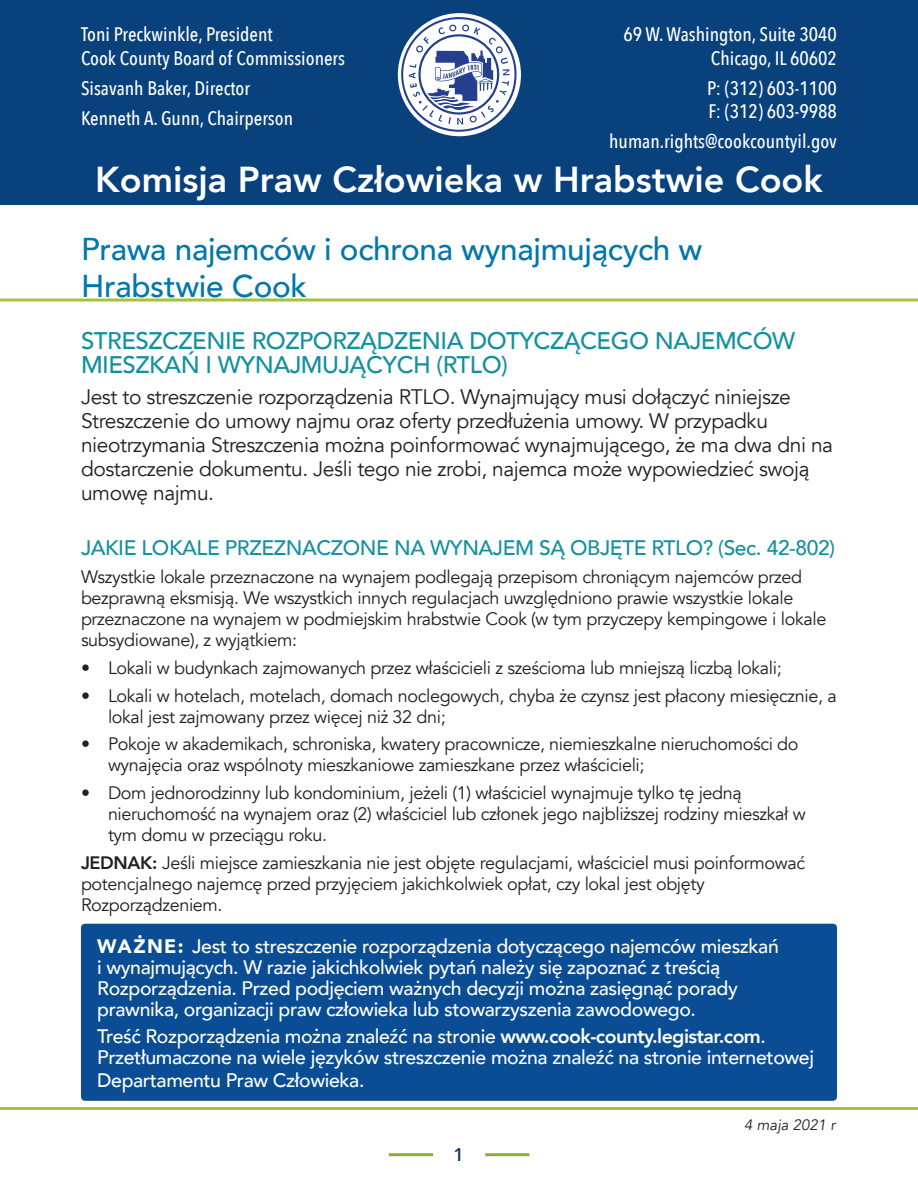
<style>
.page{position:relative;width:918px;height:1188px;background:#fff}
.page>*{position:absolute;margin:0;border:0;box-sizing:border-box;transform-origin:0 0}
.t1{font:800 36px "Avenir";color:#fff}
.t2{font:500 31.5px/37.8px "Avenir";letter-spacing:-.01em;color:#0077ae}
.t3{font:500 24px/24px "Avenir";letter-spacing:-.02em;color:#1390a0}
.t4{font:21px/24px "Avenir";letter-spacing:-.02em;color:#231f20}
.t5{font:500 21px "Avenir";letter-spacing:-.02em;color:#1390a0}
.t6{font:500 19.5px/21px "Avenir";letter-spacing:-.02em;color:#fff}
.t7{font:500 19.5px "Avenir Next Condensed";color:#fff}
.t8{font:18px/21px "Avenir";letter-spacing:-.02em;color:#231f20}
.t9{font:600 18px "Open Sans";color:#183562}
.t10{font:italic 15px "Avenir";color:#231f20}
.s1{font-weight:800}
.s2{font-weight:900}
</style>
<div class="page">
<hr style="left:389px;top:1153px;width:44px;height:3px;background:#90ac3c">
<hr style="left:485px;top:1153px;width:44px;height:3px;background:#90ac3c">
<hr style="left:0;top:299px;width:918px;height:3px;background:#a7c239">
<div style="left:0;top:0;width:918px;height:204px;background:#08417c"></div>
<div style="left:398px;top:13px;width:123px;height:123px;background:#fff;border-radius:50%"></div>
<hr style="left:0;top:1107px;width:918px;height:3px;background:#a7c239">
<div style="left:81px;top:924px;width:756px;height:177px;background:#0a4d94"></div>
<svg style="left:401px;top:17px;width:116px;height:115px"></svg>
<p class="t7" style="left:81px;top:22px;width:193px">Toni Preckwinkle, President</p>
<p class="t7" style="left:81px;top:46px;width:266px">Cook County Board of Commissioners</p>
<p class="t7" style="left:81px;top:76px;width:171px">Sisavanh Baker, Director</p>
<p class="t7" style="left:81px;top:106px;width:214px">Kenneth A. Gunn, Chairperson</p>
<p class="t7" style="left:623px;top:22px;width:215px">69 W. Washington, Suite 3040</p>
<p class="t7" style="left:711px;top:46px;width:128px">Chicago, IL 60602</p>
<p class="t7" style="left:707px;top:76px;width:131px">P: (312) 603-1100</p>
<p class="t7" style="left:708px;top:99px;width:130px">F: (312) 603-9988</p>
<p class="t7" style="left:609px;top:130px;width:229px">human.rights@cookcountyil.gov</p>
<p class="t1" style="left:95px;top:152px;width:729px">Komisja Praw Człowieka w Hrabstwie Cook</p>
<p class="t2" style="left:81px;top:228px;width:623px">Prawa najemców i ochrona wynajmujących w<br>Hrabstwie Cook</p>
<p class="t3" style="left:81px;top:327px;width:716px">STRESZCZENIE ROZPORZĄDZENIA DOTYCZĄCEGO NAJEMCÓW<br>MIESZKAŃ I WYNAJMUJĄCYCH (RTLO)</p>
<p class="t4" style="left:81px;top:385px;width:754px">Jest to streszczenie rozporządzenia RTLO. Wynajmujący musi dołączyć niniejsze Streszczenie do umowy najmu oraz oferty przedłużenia umowy. W przypadku nieotrzymania Streszczenia można poinformować wynajmującego, że ma dwa dni na dostarczenie dokumentu. Jeśli tego nie zrobi, najemca może wypowiedzieć swoją umowę najmu.</p>
<p class="t5" style="left:81px;top:530px;width:756px">JAKIE LOKALE PRZEZNACZONE NA WYNAJEM SĄ OBJĘTE RTLO? (Sec. 42-802)</p>
<p class="t8" style="left:81px;top:567px;width:747px">Wszystkie lokale przeznaczone na wynajem podlegają przepisom chroniącym najemców przed bezprawną eksmisją. We wszystkich innych regulacjach uwzględniono prawie wszystkie lokale przeznaczone na wynajem w podmiejskim hrabstwie Cook (w tym przyczepy kempingowe i lokale subsydiowane), z wyjątkiem:</p>
<p class="t8" style="left:81px;top:657px;width:702px">• Lokali w budynkach zajmowanych przez właścicieli z sześcioma lub mniejszą liczbą lokali;</p>
<p class="t8" style="left:108px;top:685px;width:730px;text-indent:-27px">• Lokali w hotelach, motelach, domach noclegowych, chyba że czynsz jest płacony miesięcznie, a lokal jest zajmowany przez więcej niż 32 dni;</p>
<p class="t8" style="left:108px;top:734px;width:692px;text-indent:-27px">• Pokoje w akademikach, schroniska, kwatery pracownicze, niemieszkalne nieruchomości do wynajęcia oraz wspólnoty mieszkaniowe zamieszkane przez właścicieli;</p>
<p class="t8" style="left:108px;top:783px;width:699px;text-indent:-27px">• Dom jednorodzinny lub kondominium, jeżeli (1) właściciel wynajmuje tylko tę jedną nieruchomość na wynajem oraz (2) właściciel lub członek jego najbliższej rodziny mieszkał w tym domu w przeciągu roku.</p>
<p class="t8" style="left:81px;top:852px;width:726px"><span class="s1">JEDNAK:</span> Jeśli miejsce zamieszkania nie jest objęte regulacjami, właściciel musi poinformować potencjalnego najemcę przed przyjęciem jakichkolwiek opłat, czy lokal jest objęty<br>Rozporządzeniem.</p>
<p class="t6" style="left:97px;top:934px;width:683px"><span class="s2">WAŻNE:</span> Jest to streszczenie rozporządzenia dotyczącego najemców mieszkań i wynajmujących. W razie jakichkolwiek pytań należy się zapoznać z treścią Rozporządzenia. Przed podjęciem ważnych decyzji można zasięgnąć porady prawnika, organizacji praw człowieka lub stowarzyszenia zawodowego.</p>
<p class="t6" style="left:97px;top:1025px;width:718px;line-height:21.8px">Treść Rozporządzenia można znaleźć na stronie <span class="s1">www.cook-county.legistar.com</span>.<br>Przetłumaczone na wiele języków streszczenie można znaleźć na stronie internetowej<br>Departamentu Praw Człowieka.</p>
<p class="t9" style="left:453px;top:1142px;width:12px">1</p>
<p class="t10" style="left:744px;top:1115px;width:93px">4 maja 2021 r</p>
</div>
